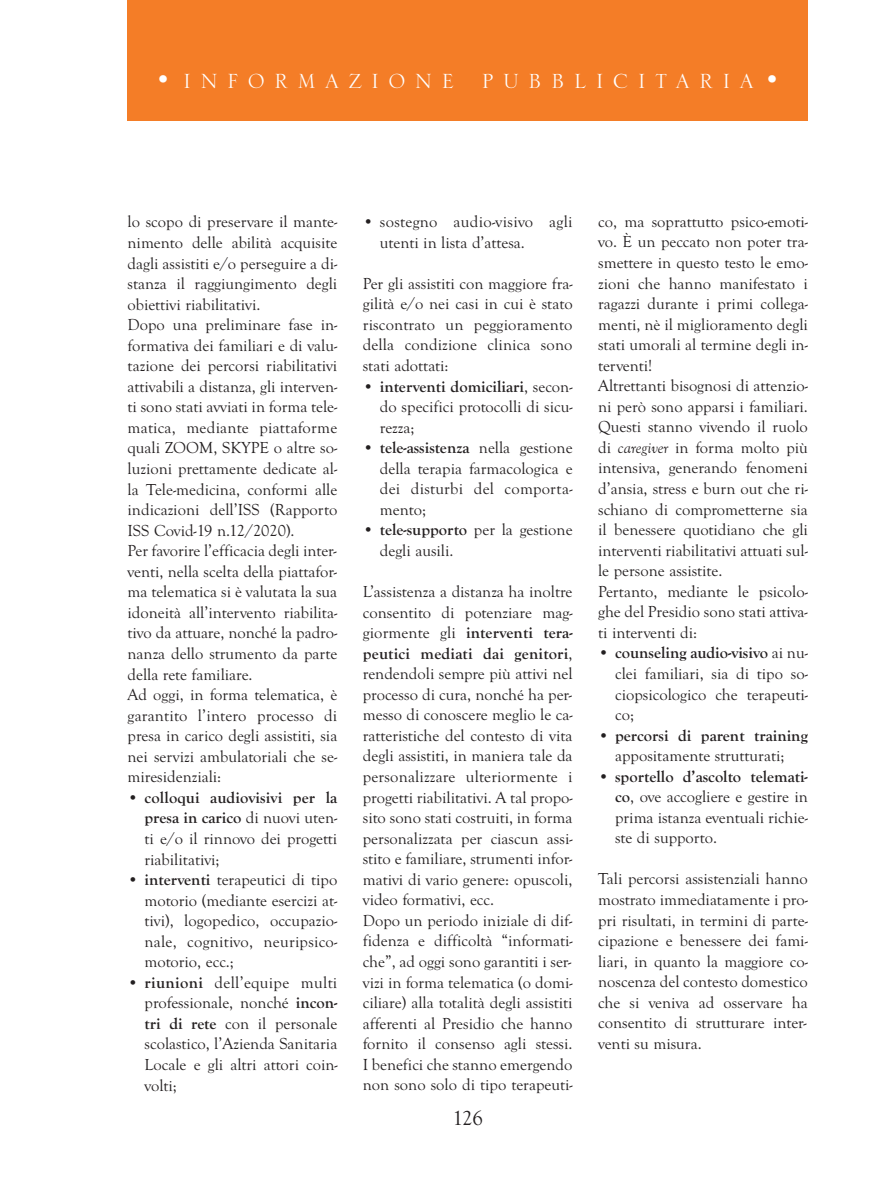
<style>
.page{position:relative;width:893px;height:1191px;background:#fff}
.page>*{position:absolute;margin:0;border:0;box-sizing:border-box;transform-origin:0 0}
.t1{font:27px "Serlio LH";letter-spacing:.345em;color:#fff}
.t2{font:21px "Goudy Old Style T";color:#231f20}
.t3{font:16.5px/20.5px "Goudy Old Style T";color:#231f20;text-align:justify}
.t4{font:700 16.5px "Goudy Old Style T";color:#231f20}
.s1{font-family:"Goudy Old Style T"}
.s2{font-weight:700}
.s3{font-style:italic}
</style>
<div class="page">
<div style="left:128px;top:0;width:680px;height:121px;background:#f47d27"></div>
<h1 class="t1" style="left:154px;top:68px;width:628px"><span class="s1">•</span>INFORMAZIONE PUBBLICITARIA<span class="s1">•</span></h1>
<p class="t3" style="left:128px;top:212px;width:211px;text-align:left">lo scopo di preservare il mante&shy;nimento delle abilità acquisite dagli assistiti e/o perseguire a di&shy;stanza il raggiungimento degli obiettivi riabilitativi.<br>Dopo una preliminare fase in&shy;formativa dei familiari e di valu&shy;tazione dei percorsi riabilitativi attivabili a distanza, gli interven&shy;ti sono stati avviati in forma tele&shy;matica, mediante piattaforme quali ZOOM, SKYPE o altre so&shy;luzioni prettamente dedicate al&shy;la Tele-medicina, conformi alle indicazioni dell’ISS (Rapporto<br>ISS Covid-19 n.12/2020).<br>Per favorire l’efficacia degli inter&shy;venti, nella scelta della piattafor&shy;ma telematica si è valutata la sua idoneità all’intervento riabilita&shy;tivo da attuare, nonché la padro&shy;nanza dello strumento da parte della rete familiare.<br>Ad oggi, in forma telematica, è garantito l’intero processo di presa in carico degli assistiti, sia nei servizi ambulatoriali che se&shy;miresidenziali:</p>
<p class="t3" style="left:145px;top:787px;width:194px;text-indent:-17px"><span class="s2">• colloqui audiovisivi per la presa in carico</span> di nuovi uten&shy;ti e/o il rinnovo dei progetti riabilitativi;</p>
<p class="t3" style="left:145px;top:869px;width:194px;text-indent:-17px"><span class="s2">• interventi</span> terapeutici di tipo motorio (mediante esercizi at&shy;tivi), logopedico, occupazio&shy;nale, cognitivo, neuripsico&shy;motorio, ecc.;</p>
<p class="t3" style="left:145px;top:972px;width:195px;text-indent:-17px"><span class="s2">• riunioni</span> dell’equipe multi professionale, nonché <span class="s2">incon&shy;tri di rete</span> con il personale scolastico, l’Azienda Sanitaria Locale e gli altri attori coin&shy;volti;</p>
<p class="t3" style="left:380px;top:212px;width:194px;text-indent:-17px"><span class="s2">•</span> sostegno audio-visivo agli utenti in lista d’attesa.</p>
<p class="t3" style="left:363px;top:273px;width:211px">Per gli assistiti con maggiore fra&shy;gilità e/o nei casi in cui è stato riscontrato un peggioramento della condizione clinica sono stati adottati:</p>
<p class="t3" style="left:380px;top:376px;width:194px;text-indent:-17px"><span class="s2">• interventi domiciliari</span>, secon&shy;do specifici protocolli di sicu&shy;rezza;</p>
<p class="t3" style="left:380px;top:438px;width:194px;text-indent:-17px"><span class="s2">• tele-assistenza</span> nella gestione della terapia farmacologica e dei disturbi del comporta&shy;mento;</p>
<p class="t3" style="left:380px;top:520px;width:194px;text-indent:-17px"><span class="s2">• tele-supporto</span> per la gestione degli ausili.</p>
<p class="t3" style="left:363px;top:582px;width:211px;text-align:left">L’assistenza a distanza ha inoltre consentito di potenziare mag&shy;giormente gli <span class="s2">interventi tera&shy;peutici mediati dai genitori</span>, rendendoli sempre più attivi nel processo di cura, nonché ha per&shy;messo di conoscere meglio le ca&shy;ratteristiche del contesto di vita degli assistiti, in maniera tale da personalizzare ulteriormente i progetti riabilitativi. A tal propo&shy;sito sono stati costruiti, in forma personalizzata per ciascun assi&shy;stito e familiare, strumenti infor&shy;mativi di vario genere: opuscoli, video formativi, ecc.<br>Dopo un periodo iniziale di dif&shy;fidenza e difficoltà “informati&shy;che”, ad oggi sono garantiti i ser&shy;vizi in forma telematica (o domi&shy;ciliare) alla totalità degli assistiti afferenti al Presidio che hanno fornito il consenso agli stessi.<br>I benefici che stanno emergendo non sono solo di tipo terapeuti-</p>
<p class="t2" style="left:452px;top:1106px;width:32px">126</p>
<p class="t3" style="left:598px;top:211px;width:211px;text-align:left">co, ma soprattutto psico-emoti&shy;vo. È un peccato non poter tra&shy;smettere in questo testo le emo&shy;zioni che hanno manifestato i ragazzi durante i primi collega&shy;menti, nè il miglioramento degli stati umorali al termine degli in&shy;terventi!<br>Altrettanti bisognosi di attenzio&shy;ni però sono apparsi i familiari.<br>Questi stanno vivendo il ruolo di <span class="s3">caregiver</span> in forma molto più intensiva, generando fenomeni d’ansia, stress e burn out che ri&shy;schiano di comprometterne sia il benessere quotidiano che gli interventi riabilitativi attuati sul&shy;le persone assistite.<br>Pertanto, mediante le psicolo&shy;ghe del Presidio sono stati attiva&shy;ti interventi di:</p>
<p class="t3" style="left:615px;top:643px;width:194px;text-indent:-17px"><span class="s2">• counseling audio-visivo</span> ai nu&shy;clei familiari, sia di tipo so&shy;ciopsicologico che terapeuti&shy;co;</p>
<p class="t4" style="left:598px;top:726px;width:211px">• percorsi di parent training</p>
<p class="t3" style="left:615px;top:746px;width:171px">appositamente strutturati;</p>
<p class="t3" style="left:615px;top:766px;width:194px;text-indent:-17px"><span class="s2">• sportello d’ascolto telemati&shy;co</span>, ove accogliere e gestire in prima istanza eventuali richie&shy;ste di supporto.</p>
<p class="t3" style="left:598px;top:869px;width:211px">Tali percorsi assistenziali hanno mostrato immediatamente i pro&shy;pri risultati, in termini di parte&shy;cipazione e benessere dei fami&shy;liari, in quanto la maggiore co&shy;noscenza del contesto domestico che si veniva ad osservare ha consentito di strutturare inter&shy;venti su misura.</p>
</div>
